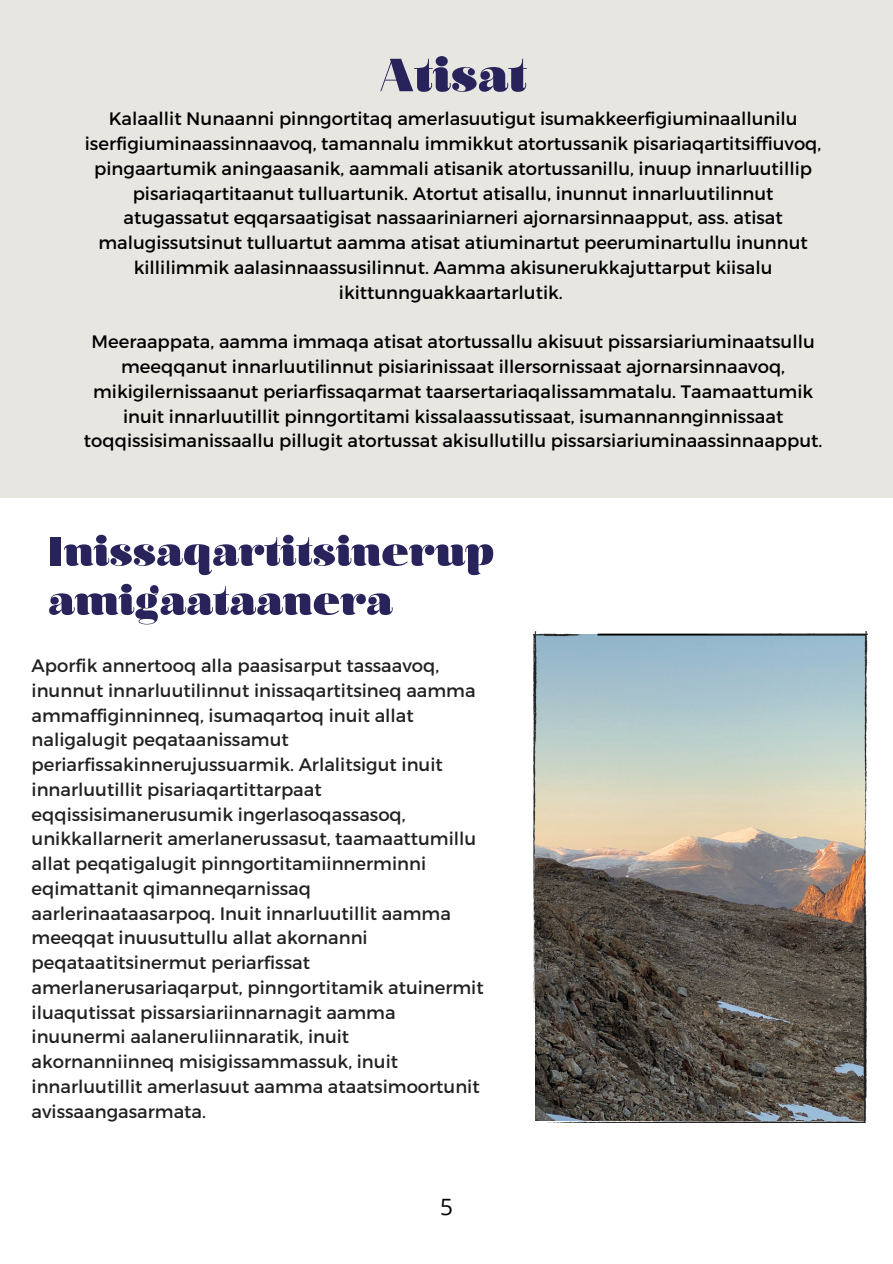
<style>
.page{position:relative;width:893px;height:1264px;background:#fff}
.page>*{position:absolute;margin:0;border:0;box-sizing:border-box;transform-origin:0 0}
.t1{font:58.5px "Olivia";color:#29235c}
.t2{font:51.15px/49.1px "Olivia";color:#29235c}
.t3{font:22.5px "Open Sans";color:#000}
.t4{font:18px/24.8px "Montserrat";color:#000;text-align:center}
.t5{font:18px/24.8px "Montserrat";color:#212121}
</style>
<div class="page">
<div style="left:0;top:0;width:892px;height:498px;background:#e7e6e1"></div>
<img style="left:533px;top:631px;width:334px;height:491px">
<p class="t1" style="left:379px;top:45px;width:149px">Atisat</p>
<p class="t4" style="left:85px;top:106px;width:738px">Kalaallit Nunaanni pinngortitaq amerlasuutigut isumakkeerfigiuminaallunilu iserfigiuminaassinnaavoq, tamannalu immikkut atortussanik pisariaqartitsiffiuvoq, pingaartumik aningaasanik, aammali atisanik atortussanillu, inuup innarluutillip pisariaqartitaanut tulluartunik. Atortut atisallu, inunnut innarluutilinnut atugassatut eqqarsaatigisat nassaariniarneri ajornarsinnaapput, ass. atisat malugissutsinut tulluartut aamma atisat atiuminartut peeruminartullu inunnut killilimmik aalasinnaassusilinnut. Aamma akisunerukkajuttarput kiisalu ikittunnguakkaartarlutik.</p>
<h2 class="t4" style="left:84px;top:328px;width:740px">Meeraappata, aamma immaqa atisat atortussallu akisuut pissarsiariuminaatsullu meeqqanut innarluutilinnut pisiarinissaat illersornissaat ajornarsinnaavoq, mikigilernissaanut periarfissaqarmat taarsertariaqalissammatalu. Taamaattumik inuit innarluutillit pinngortitami kissalaassutissaat, isumannannginnissaat toqqissisimanissaallu pillugit atortussat akisullutillu pissarsiariuminaassinnaapput.</h2>
<p class="t2" style="left:48px;top:526px;width:448px">Inissaqartitsinerup amigaataanera</p>
<p class="t5" style="left:32px;top:652px;width:453px">Aporfik annertooq alla paasisarput tassaavoq, inunnut innarluutilinnut inissaqartitsineq aamma ammaffiginninneq, isumaqartoq inuit allat naligalugit peqataanissamut periarfissakinnerujussuarmik. Arlalitsigut inuit innarluutillit pisariaqartittarpaat eqqissisimanerusumik ingerlasoqassasoq, unikkallarnerit amerlanerussasut, taamaattumillu allat peqatigalugit pinngortitamiinnerminni eqimattanit qimanneqarnissaq aarlerinaataasarpoq. Inuit innarluutillit aamma meeqqat inuusuttullu allat akornanni peqataatitsinermut periarfissat amerlanerusariaqarput, pinngortitamik atuinermit iluaqutissat pissarsiariinnarnagit aamma inuunermi aalaneruliinnaratik, inuit akornanniinneq misigissammassuk, inuit innarluutillit amerlasuut aamma ataatsimoortunit avissaangasarmata.</p>
<p class="t3" style="left:440px;top:1190px;width:14px">5</p>
</div>
